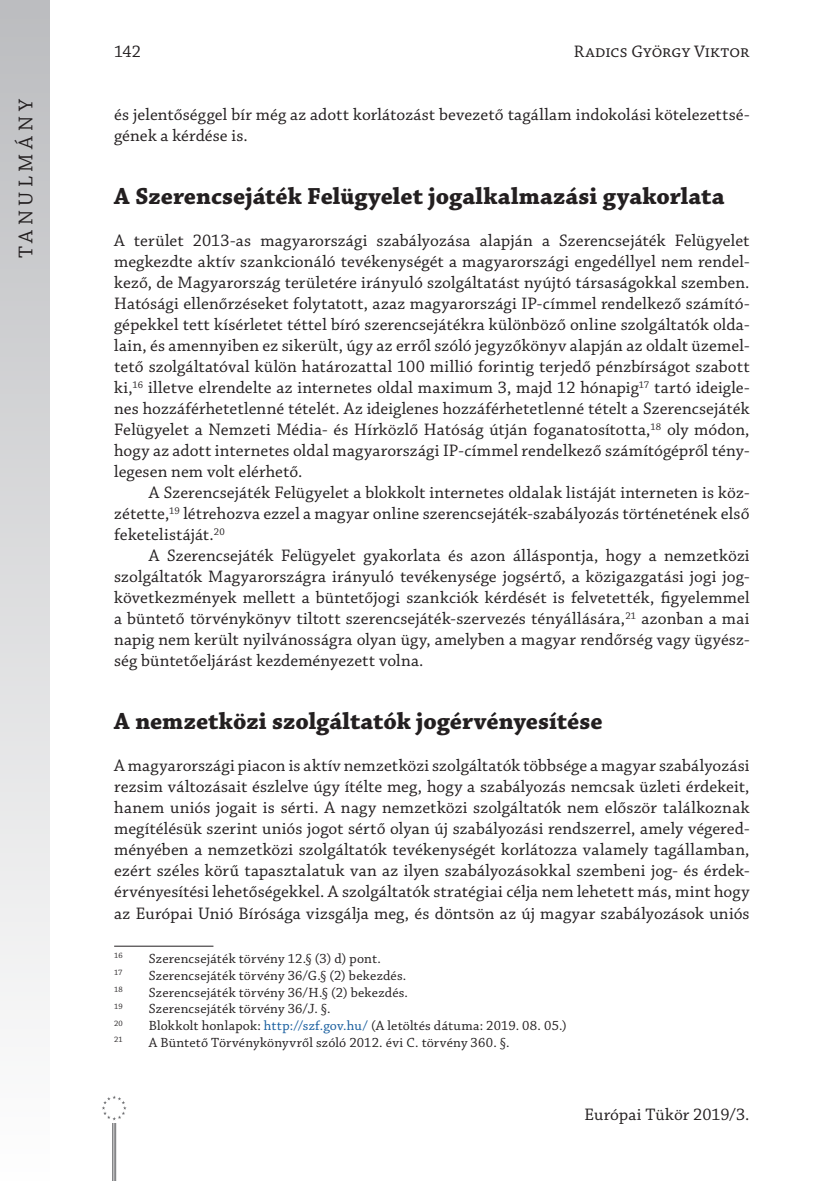
<style>
.page{position:relative;width:834px;height:1181px;background:#fff}
.page>*{position:absolute;margin:0;border:0;box-sizing:border-box;transform-origin:0 0}
._1_1__Head{font:700 24.5px "Chaparral Pro";color:#231f20}
.t1{font:21px "Chaparral Pro";letter-spacing:.21em;color:#231f20}
._2__Body_1st_paragra{font:17.5px/21px "Chaparral Pro";letter-spacing:.005em;color:#231f20;text-align:justify}
._1__Body{font:17.5px/21px "Chaparral Pro";letter-spacing:.005em;color:#231f20;text-align:justify}
.Footnote_text{font:14px "Chaparral Pro";letter-spacing:.015em;color:#231f20}
.Footnote_text-2{font:8.22px "Chaparral Pro";letter-spacing:.01em;color:#231f20}
.s1{color:#175d9e}
</style>
<div class="page">
<div style="left:0;top:0;width:50px;height:1181px;background:linear-gradient(to bottom,#bbbcbf,#fefefe)"></div>
<hr style="left:112px;top:1107px;width:1px;height:74px;background:#6c6d70">
<hr style="left:114px;top:1107px;width:1px;height:74px;background:#6c6d70">
<hr style="left:115px;top:1107px;width:1px;height:74px;background:#6c6d70">
<div style="left:99px;top:1093px;width:30px;height:29px;background:#fff"></div>
<svg style="left:102px;top:1095px;width:24px;height:25px"></svg>
<hr style="left:114px;top:946px;width:99px;height:1px;background:#231f20">
<p class="_2__Body_1st_paragra" style="left:114px;top:42px;width:28px">142</p>
<p class="_2__Body_1st_paragra" style="left:573px;top:42px;width:177px">Radics György Viktor</p>
<p class="t1" style="left:14px;top:258px;width:161px;rotate:-90deg">TANULMÁNY</p>
<p class="_1__Body" style="left:114px;top:105px;width:636px">és jelentőséggel bír még az adott korlátozást bevezető tagállam indokolási kötelezettsé&shy;gének a kérdése is.</p>
<p class="_1_1__Head" style="left:114px;top:182px;width:611px">A Szerencsejáték Felügyelet jogalkalmazási gyakorlata</p>
<p class="_2__Body_1st_paragra" style="left:114px;top:231px;width:636px">A terület 2013-as magyarországi szabályozása alapján a Szerencsejáték Felügyelet megkezdte aktív szankcionáló tevékenységét a magyarországi engedéllyel nem rendel&shy;kező, de Magyarország területére irányuló szolgáltatást nyújtó társaságokkal szemben.<br>Hatósági ellenőrzéseket folytatott, azaz magyarországi IP-címmel rendelkező számító&shy;gépekkel tett kísérletet téttel bíró szerencsejátékra különböző online szolgáltatók olda&shy;lain, és amennyiben ez sikerült, úgy az erről szóló jegyzőkönyv alapján az oldalt üzemel&shy;tető szolgáltatóval külön határozattal 100 millió forintig terjedő pénzbírságot szabott ki,<sup>16</sup> illetve elrendelte az internetes oldal maximum 3, majd 12 hónapig<sup>17</sup> tartó ideigle&shy;nes hozzáférhetetlenné tételét. Az ideiglenes hozzáférhetetlenné tételt a Szerencsejáték Felügyelet a Nemzeti Média- és Hírközlő Hatóság útján foganatosította,<sup>18</sup> oly módon, hogy az adott internetes oldal magyarországi IP-címmel rendelkező számítógépről tény&shy;legesen nem volt elérhető.</p>
<p class="_1__Body" style="left:114px;top:483px;width:636px;text-indent:35px">A Szerencsejáték Felügyelet a blokkolt internetes oldalak listáját interneten is köz&shy;zétette,<sup>19</sup> létrehozva ezzel a magyar online szerencsejáték-szabályozás történetének első feketelistáját.<sup>20</sup></p>
<p class="_1__Body" style="left:114px;top:546px;width:636px;text-indent:35px">A Szerencsejáték Felügyelet gyakorlata és azon álláspontja, hogy a nemzetközi szolgáltatók Magyarországra irányuló tevékenysége jogsértő, a közigazgatási jogi jog&shy;következmények mellett a büntetőjogi szankciók kérdését is felvetették, figyelemmel a büntető törvénykönyv tiltott szerencsejáték-szervezés tényállására,<sup>21</sup> azonban a mai napig nem került nyilvánosságra olyan ügy, amelyben a magyar rendőrség vagy ügyész&shy;ség büntetőeljárást kezdeményezett volna.</p>
<p class="_1_1__Head" style="left:114px;top:707px;width:490px">A nemzetközi szolgáltatók jogérvényesítése</p>
<p class="_2__Body_1st_paragra" style="left:114px;top:756px;width:637px">A magyarországi piacon is aktív nemzetközi szolgáltatók többsége a magyar szabályozási rezsim változásait észlelve úgy ítélte meg, hogy a szabályozás nemcsak üzleti érdekeit, hanem uniós jogait is sérti. A nagy nemzetközi szolgáltatók nem először találkoznak megítélésük szerint uniós jogot sértő olyan új szabályozási rendszerrel, amely végered&shy;ményében a nemzetközi szolgáltatók tevékenységét korlátozza valamely tagállamban, ezért széles körű tapasztalatuk van az ilyen szabályozásokkal szembeni jog- és érdek&shy;érvényesítési lehetőségekkel. A szolgáltatók stratégiai célja nem lehetett más, mint hogy az Európai Unió Bírósága vizsgálja meg, és döntsön az új magyar szabályozások uniós</p>
<p class="Footnote_text-2" style="left:114px;top:951px;width:10px">16</p>
<p class="Footnote_text" style="left:149px;top:951px;width:233px">Szerencsejáték törvény 12.§ (3) d) pont.</p>
<p class="Footnote_text-2" style="left:114px;top:968px;width:10px">17</p>
<p class="Footnote_text" style="left:149px;top:967px;width:259px">Szerencsejáték törvény 36/G.§ (2) bekezdés.</p>
<p class="Footnote_text-2" style="left:114px;top:984px;width:10px">18</p>
<p class="Footnote_text" style="left:149px;top:984px;width:260px">Szerencsejáték törvény 36/H.§ (2) bekezdés.</p>
<p class="Footnote_text-2" style="left:114px;top:1001px;width:10px">19</p>
<p class="Footnote_text" style="left:149px;top:1001px;width:183px">Szerencsejáték törvény 36/J. §.</p>
<p class="Footnote_text-2" style="left:114px;top:1018px;width:10px">20</p>
<p class="Footnote_text" style="left:149px;top:1018px;width:419px">Blokkolt honlapok: <span class="s1">http://szf.gov.hu/</span> (A letöltés dátuma: 2019. 08. 05.)</p>
<p class="Footnote_text-2" style="left:114px;top:1035px;width:10px">21</p>
<p class="Footnote_text" style="left:149px;top:1035px;width:362px">A Büntető Törvénykönyvről szóló 2012. évi C. törvény 360. §.</p>
<p class="_2__Body_1st_paragra" style="left:584px;top:1105px;width:167px">Európai Tükör 2019/3.</p>
</div>
